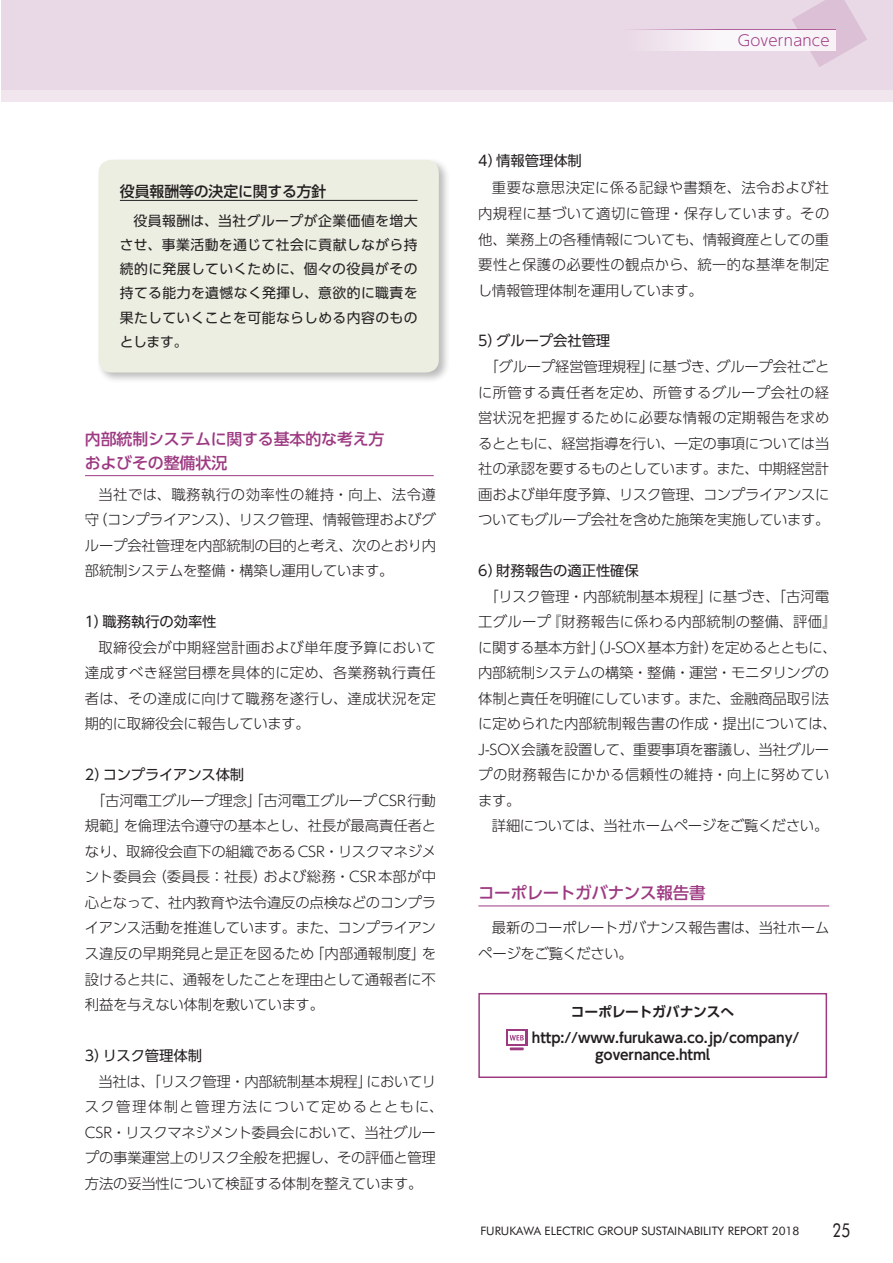
<style>
.page{position:relative;width:893px;height:1263px;background:#fff}
.page>*{position:absolute;margin:0;border:0;box-sizing:border-box;transform-origin:0 0}
.t1{font:19.2px "Futura BT";color:#231f20;scale:.8 1}
.t2{font:500 16.5px "UD Shin Go Pro";letter-spacing:-.015em;color:#9d3a82}
.t3{font:500 15.9px/24.5px "UD Shin Go Pro";letter-spacing:-.01em;color:#9d3a82}
.t4{font:500 14.85px "UD Shin Go Pro";letter-spacing:-.005em;color:#231f20}
.t5{font:300 14.85px "UD Shin Go Pro";letter-spacing:.015em;color:#9d3a82}
.t6{font:300 14.4px/25.5px "UD Shin Go Pro";letter-spacing:-.015em;color:#231f20;text-align:justify}
.t7{font:14.4px "UD Shin Go Pro";letter-spacing:-.005em;color:#231f20}
.t8{font:13.8px/24.2px "UD Shin Go Pro";letter-spacing:.03em;color:#231f20;text-align:justify}
.t9{font:700 13.8px/25.8px "UD Shin Go Pro De";letter-spacing:-.01em;color:#231f20}
.t10{font:11.7px "Futura BT";color:#231f20}
</style>
<div class="page">
<hr style="left:0;top:0;width:1px;height:102px;background:#f1e5ee">
<hr style="left:0;top:0;width:1px;height:89px;background:#e9d8e6">
<div style="left:1px;top:0;width:892px;height:102px;background:#f1e5ee"></div>
<div style="left:1px;top:0;width:892px;height:89px;background:#e9d8e6"></div>
<svg style="left:792px;top:0;width:75px;height:67px"></svg>
<div style="left:624px;top:30px;width:212px;height:21px;background:linear-gradient(to right,#efe3ed,#fdfcfd)"></div>
<hr style="left:624px;top:29px;width:212px;height:1px;background:#9d3a82">
<div style="left:96px;top:157px;width:354px;height:227px;background:#231f20;opacity:.3"></div>
<div style="left:99px;top:160px;width:340px;height:212px;background:#eceee2;border-radius:13px"></div>
<hr style="left:120px;top:200px;width:298px;height:1px;background:#231f20">
<hr style="left:85px;top:475px;width:349px;height:1px;background:#9d3a82">
<hr style="left:478px;top:905px;width:351px;height:1px;background:#9d3a82">
<svg style="left:510px;top:1047px;width:14px;height:3px"></svg>
<div style="left:506px;top:1029px;width:21px;height:17px;background:#9d3a82"></div>
<div style="left:508px;top:1031px;width:17px;height:13px;background:#fff"></div>
<svg style="left:510px;top:1035px;width:14px;height:5px"></svg>
<div style="left:478px;top:993px;width:349px;height:85px;border:1px solid #9d3a82"></div>
<p class="t5" style="left:738px;top:29px;width:94px">Governance</p>
<p class="t4" style="left:120px;top:179px;width:208px">役員報酬等の決定に関する方針</p>
<p class="t8" style="left:120px;top:208px;width:299px;text-indent:14px">役員報酬は、当社グループが企業価値を増大させ、事業活動を通じて社会に貢献しながら持続的に発展していくために、個々の役員がその持てる能力を遺憾なく発揮し、意欲的に職責を果たしていくことを可能ならしめる内容のものとします。</p>
<p class="t3" style="left:85px;top:426px;width:301px">内部統制システムに関する基本的な考え方およびその整備状況</p>
<p class="t6" style="left:85px;top:481px;width:353px;text-indent:14px">当社では、職務執行の効率性の維持・向上、法令遵守（コンプライアンス）、リスク管理、情報管理およびグループ会社管理を内部統制の目的と考え、次のとおり内部統制システムを整備・構築し運用しています。</p>
<p class="t7" style="left:85px;top:610px;width:133px">1）職務執行の効率性</p>
<p class="t6" style="left:85px;top:634px;width:353px;text-indent:14px">取締役会が中期経営計画および単年度予算において達成すべき経営目標を具体的に定め、各業務執行責任者は、その達成に向けて職務を遂行し、達成状況を定期的に取締役会に報告しています。</p>
<p class="t7" style="left:85px;top:763px;width:161px">2）コンプライアンス体制</p>
<p class="t6" style="left:85px;top:787px;width:353px;text-indent:6px">「古河電工グループ理念」「古河電工グループCSR行動規範」を倫理法令遵守の基本とし、社長が最高責任者となり、取締役会直下の組織であるCSR・リスクマネジメント委員会（委員長：社長）および総務・CSR本部が中心となって、社内教育や法令違反の点検などのコンプライアンス活動を推進しています。また、コンプライアンス違反の早期発見と是正を図るため「内部通報制度」を設けると共に、通報をしたことを理由として通報者に不利益を与えない体制を敷いています。</p>
<p class="t7" style="left:85px;top:1043px;width:119px">3）リスク管理体制</p>
<p class="t6" style="left:85px;top:1068px;width:360px;text-align:left;text-indent:14px">当社は、「リスク管理・内部統制基本規程」においてリスク管理体制と管理方法について定めるとともに、<br>CSR・リスクマネジメント委員会において、当社グループの事業運営上のリスク全般を把握し、その評価と管理方法の妥当性について検証する体制を整えています。</p>
<p class="t7" style="left:478px;top:149px;width:105px">4）情報管理体制</p>
<p class="t6" style="left:478px;top:175px;width:353px;text-indent:14px">重要な意思決定に係る記録や書類を、法令および社内規程に基づいて適切に管理・保存しています。その他、業務上の各種情報についても、情報資産としての重要性と保護の必要性の観点から、統一的な基準を制定し情報管理体制を運用しています。</p>
<p class="t7" style="left:478px;top:329px;width:134px">5）グループ会社管理</p>
<p class="t6" style="left:478px;top:353px;width:353px;text-align:center">「グループ経営管理規程」に基づき、グループ会社ごとに所管する責任者を定め、所管するグループ会社の経営状況を把握するために必要な情報の定期報告を求めるとともに、経営指導を行い、一定の事項については当社の承認を要するものとしています。また、中期経営計画および単年度予算、リスク管理、コンプライアンスについてもグループ会社を含めた施策を実施しています。</p>
<p class="t7" style="left:478px;top:559px;width:162px">6）財務報告の適正性確保</p>
<p class="t6" style="left:478px;top:583px;width:360px;text-align:left;text-indent:6px">「リスク管理・内部統制基本規程」に基づき、「古河電工グループ『財務報告に係わる内部統制の整備、評価』に関する基本方針」（J-SOX基本方針）を定めるとともに、内部統制システムの構築・整備・運営・モニタリングの体制と責任を明確にしています。また、金融商品取引法に定められた内部統制報告書の作成・提出については、<br>J-SOX会議を設置して、重要事項を審議し、当社グループの財務報告にかかる信頼性の維持・向上に努めています。</p>
<p class="t6" style="left:492px;top:813px;width:338px">詳細については、当社ホームページをご覧ください。</p>
<p class="t2" style="left:478px;top:880px;width:229px">コーポレートガバナンス報告書</p>
<p class="t6" style="left:478px;top:915px;width:353px;text-indent:14px">最新のコーポレートガバナンス報告書は、当社ホームページをご覧ください。</p>
<p class="t9" style="left:532px;top:999px;width:269px;text-indent:39px">コーポレートガバナンスへhttp://www.furukawa.co.jp/company/</p>
<p class="t9" style="left:595px;top:1041px;width:117px">governance.html</p>
<p class="t10" style="left:480px;top:1223px;width:321px">FURUKAWA ELECTRIC GROUP SUSTAINABILITY REPORT 2018</p>
<h1 class="t1" style="left:832px;top:1218px;width:24px">25</h1>
</div>
